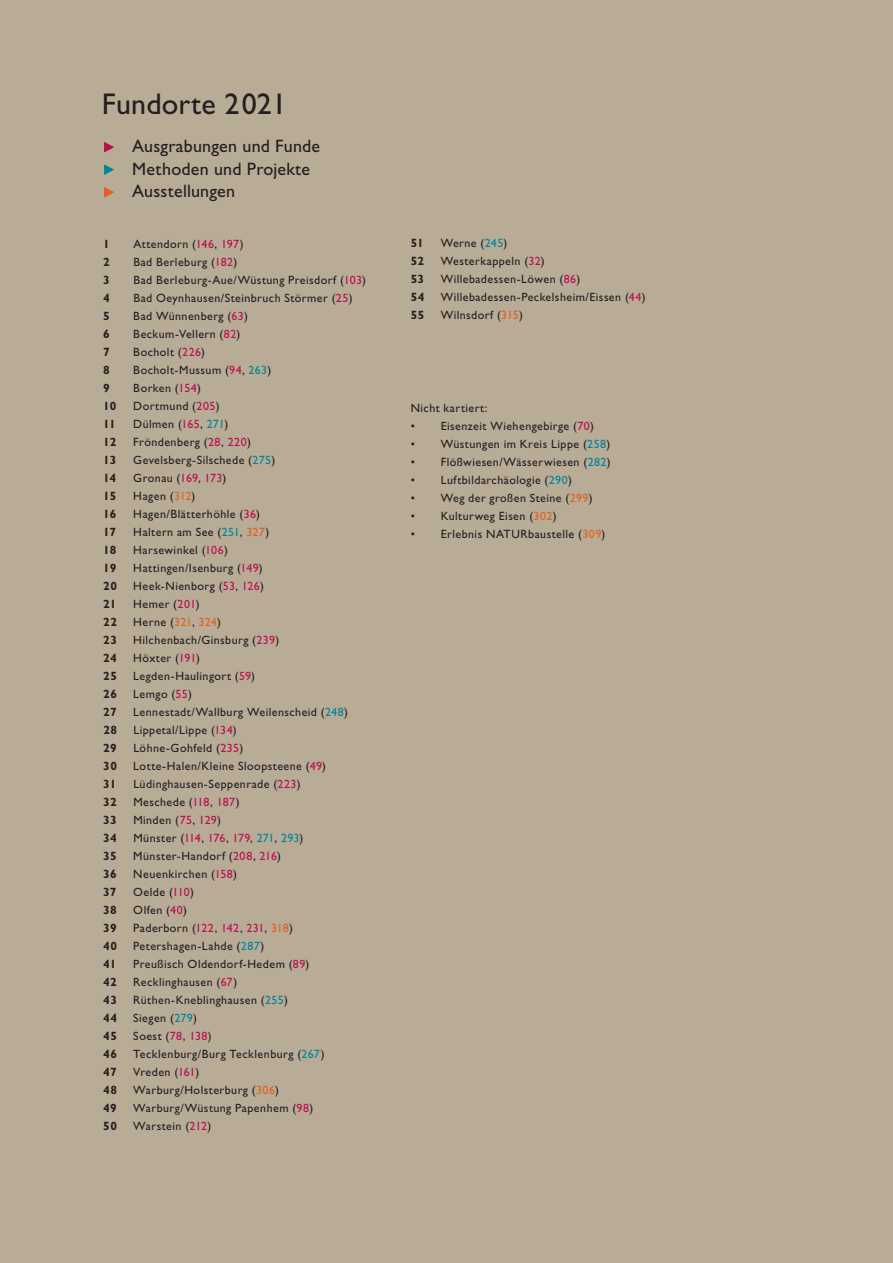
<style>
.page{position:relative;width:893px;height:1263px;background:#b8ac97}
.page>*{position:absolute;margin:0;border:0;box-sizing:border-box;transform-origin:0 0}
.t1{font:30px "Gill Sans Std";letter-spacing:.005em;color:#231f20}
.t2{font:18px/22.5px "Gill Sans Std";letter-spacing:.01em;color:#231f20}
.t3{font:12px "Gill Sans Std";letter-spacing:.035em;color:#231f20}
.t4{font:700 12px "Gill Sans Std";letter-spacing:.025em;color:#231f20}
.s1{color:#ba0e51}
.s2{color:#00849a}
.s3{color:#e1601e}
</style>
<div class="page">
<svg style="left:104px;top:142px;width:10px;height:10px"></svg>
<svg style="left:104px;top:165px;width:10px;height:10px"></svg>
<svg style="left:104px;top:187px;width:10px;height:10px"></svg>
<h1 class="t1" style="left:102px;top:87px;width:187px">Fundorte 2021</h1>
<h2 class="t2" style="left:132px;top:135px;width:189px">Ausgrabungen und Funde<br>Methoden und Projekte<br>Ausstellungen</h2>
<p class="t4" style="left:103px;top:237px;width:8px">1</p>
<p class="t3" style="left:133px;top:237px;width:112px">Attendorn ( <span class="s1">146</span>, <span class="s1">197</span>)</p>
<p class="t4" style="left:103px;top:255px;width:8px">2</p>
<p class="t3" style="left:133px;top:255px;width:105px">Bad Berleburg ( <span class="s1">182</span>)</p>
<p class="t4" style="left:103px;top:273px;width:8px">3</p>
<p class="t3" style="left:133px;top:273px;width:234px">Bad Berleburg-Aue/Wüstung Preisdorf ( <span class="s1">103</span>)</p>
<p class="t4" style="left:103px;top:291px;width:8px">4</p>
<p class="t3" style="left:133px;top:291px;width:221px">Bad Oeynhausen/Steinbruch Störmer ( <span class="s1">25</span>)</p>
<p class="t4" style="left:103px;top:309px;width:8px">5</p>
<p class="t3" style="left:133px;top:309px;width:116px">Bad Wünnenberg ( <span class="s1">63</span>)</p>
<p class="t4" style="left:103px;top:327px;width:8px">6</p>
<p class="t3" style="left:133px;top:327px;width:109px">Beckum-Vellern ( <span class="s1">82</span>)</p>
<p class="t4" style="left:103px;top:345px;width:8px">7</p>
<p class="t3" style="left:133px;top:345px;width:73px">Bocholt ( <span class="s1">226</span>)</p>
<p class="t4" style="left:103px;top:363px;width:8px">8</p>
<p class="t3" style="left:133px;top:363px;width:139px">Bocholt-Mussum ( <span class="s1">94</span>, <span class="s2">263</span>)</p>
<p class="t4" style="left:103px;top:381px;width:8px">9</p>
<p class="t3" style="left:133px;top:381px;width:69px">Borken ( <span class="s1">154</span>)</p>
<p class="t4" style="left:103px;top:399px;width:15px">10</p>
<p class="t3" style="left:133px;top:399px;width:88px">Dortmund ( <span class="s1">205</span>)</p>
<p class="t4" style="left:103px;top:417px;width:14px">11</p>
<p class="t3" style="left:133px;top:417px;width:96px">Dülmen ( <span class="s1">165</span>, <span class="s2">271</span>)</p>
<p class="t4" style="left:103px;top:435px;width:14px">12</p>
<p class="t3" style="left:133px;top:435px;width:119px">Fröndenberg ( <span class="s1">28</span>, <span class="s1">220</span>)</p>
<p class="t4" style="left:103px;top:453px;width:15px">13</p>
<p class="t3" style="left:133px;top:453px;width:143px">Gevelsberg-Silschede ( <span class="s2">275</span>)</p>
<p class="t4" style="left:103px;top:471px;width:14px">14</p>
<p class="t3" style="left:133px;top:471px;width:95px">Gronau ( <span class="s1">169</span>, <span class="s1">173</span>)</p>
<p class="t4" style="left:103px;top:489px;width:15px">15</p>
<p class="t3" style="left:133px;top:489px;width:64px">Hagen ( <span class="s3">312</span>)</p>
<p class="t4" style="left:103px;top:507px;width:15px">16</p>
<p class="t3" style="left:133px;top:507px;width:128px">Hagen/Blätterhöhle ( <span class="s1">36</span>)</p>
<p class="t4" style="left:103px;top:525px;width:14px">17</p>
<p class="t3" style="left:133px;top:525px;width:138px">Haltern am See ( <span class="s2">251</span>, <span class="s3">327</span>)</p>
<p class="t4" style="left:103px;top:543px;width:15px">18</p>
<p class="t3" style="left:133px;top:543px;width:96px">Harsewinkel ( <span class="s1">106</span>)</p>
<p class="t4" style="left:103px;top:561px;width:15px">19</p>
<p class="t3" style="left:133px;top:561px;width:131px">Hattingen/Isenburg ( <span class="s1">149</span>)</p>
<p class="t4" style="left:103px;top:579px;width:15px">20</p>
<p class="t3" style="left:133px;top:579px;width:132px">Heek-Nienborg ( <span class="s1">53</span>, <span class="s1">126</span>)</p>
<p class="t4" style="left:103px;top:597px;width:15px">21</p>
<p class="t3" style="left:133px;top:597px;width:68px">Hemer ( <span class="s1">201</span>)</p>
<p class="t4" style="left:103px;top:615px;width:15px">22</p>
<p class="t3" style="left:133px;top:615px;width:89px">Herne ( <span class="s3">321</span>, <span class="s3">324</span>)</p>
<p class="t4" style="left:103px;top:633px;width:15px">23</p>
<p class="t3" style="left:133px;top:633px;width:147px">Hilchenbach/Ginsburg ( <span class="s1">239</span>)</p>
<p class="t4" style="left:103px;top:651px;width:15px">24</p>
<p class="t3" style="left:133px;top:651px;width:68px">Höxter ( <span class="s1">191</span>)</p>
<p class="t4" style="left:103px;top:669px;width:15px">25</p>
<p class="t3" style="left:133px;top:669px;width:123px">Legden-Haulingort ( <span class="s1">59</span>)</p>
<p class="t4" style="left:103px;top:687px;width:15px">26</p>
<p class="t3" style="left:133px;top:687px;width:60px">Lemgo ( <span class="s1">55</span>)</p>
<p class="t4" style="left:103px;top:705px;width:15px">27</p>
<p class="t3" style="left:133px;top:705px;width:216px">Lennestadt/Wallburg Weilenscheid ( <span class="s2">248</span>)</p>
<p class="t4" style="left:103px;top:723px;width:15px">28</p>
<p class="t3" style="left:133px;top:723px;width:105px">Lippetal/Lippe ( <span class="s1">134</span>)</p>
<p class="t4" style="left:103px;top:741px;width:15px">29</p>
<p class="t3" style="left:133px;top:741px;width:111px">Löhne-Go hfeld ( <span class="s1">235</span>)</p>
<p class="t4" style="left:103px;top:759px;width:15px">30</p>
<p class="t3" style="left:133px;top:759px;width:194px">Lotte-Halen/Kleine Sloopsteene ( <span class="s1">49</span>)</p>
<p class="t4" style="left:103px;top:777px;width:14px">31</p>
<p class="t3" style="left:133px;top:777px;width:169px">Lüdinghausen-Seppenrade ( <span class="s1">223</span>)</p>
<p class="t4" style="left:103px;top:795px;width:15px">32</p>
<p class="t3" style="left:133px;top:795px;width:108px">Meschede ( <span class="s1">118</span>, <span class="s1">187</span>)</p>
<p class="t4" style="left:103px;top:813px;width:15px">33</p>
<p class="t3" style="left:133px;top:813px;width:89px">Minden ( <span class="s1">75</span>, <span class="s1">129</span>)</p>
<p class="t4" style="left:103px;top:831px;width:15px">34</p>
<p class="t3" style="left:133px;top:831px;width:172px">Münster ( <span class="s1">114</span>, <span class="s1">176</span>, <span class="s1">179</span>, <span class="s2">271</span>, <span class="s2">293</span>)</p>
<p class="t4" style="left:103px;top:849px;width:15px">35</p>
<p class="t3" style="left:133px;top:849px;width:149px">Münster-Handorf ( <span class="s1">208</span>, <span class="s1">216</span>)</p>
<p class="t4" style="left:103px;top:867px;width:15px">36</p>
<p class="t3" style="left:133px;top:867px;width:105px">Neuenkirchen ( <span class="s1">158</span>)</p>
<p class="t4" style="left:103px;top:885px;width:15px">37</p>
<p class="t3" style="left:133px;top:885px;width:62px">Oelde ( <span class="s1">110</span>)</p>
<p class="t4" style="left:103px;top:903px;width:15px">38</p>
<p class="t3" style="left:133px;top:903px;width:55px">Olfen ( <span class="s1">40</span>)</p>
<p class="t4" style="left:103px;top:921px;width:15px">39</p>
<p class="t3" style="left:133px;top:921px;width:161px">Paderborn ( <span class="s1">122</span>, <span class="s1">142</span>, <span class="s1">231</span>, <span class="s3">318</span>)</p>
<p class="t4" style="left:103px;top:939px;width:15px">40</p>
<p class="t3" style="left:133px;top:939px;width:133px">Petershagen-Lahde ( <span class="s2">287</span>)</p>
<p class="t4" style="left:103px;top:957px;width:15px">41</p>
<p class="t3" style="left:133px;top:957px;width:178px">Preußisch Oldendorf-Hedem ( <span class="s1">89</span>)</p>
<p class="t4" style="left:103px;top:975px;width:15px">42</p>
<p class="t3" style="left:133px;top:975px;width:106px">Recklinghausen ( <span class="s1">67</span>)</p>
<p class="t4" style="left:103px;top:993px;width:15px">43</p>
<p class="t3" style="left:133px;top:993px;width:156px">Rüthen-Kneblinghausen ( <span class="s2">255</span>)</p>
<p class="t4" style="left:103px;top:1011px;width:15px">44</p>
<p class="t3" style="left:133px;top:1011px;width:65px">Siegen ( <span class="s2">279</span>)</p>
<p class="t4" style="left:103px;top:1029px;width:15px">45</p>
<p class="t3" style="left:133px;top:1029px;width:80px">Soest ( <span class="s1">78</span>, <span class="s1">138</span>)</p>
<p class="t4" style="left:103px;top:1047px;width:15px">46</p>
<p class="t3" style="left:133px;top:1047px;width:193px">Tecklenburg/Burg Tecklenburg ( <span class="s2">267</span>)</p>
<p class="t4" style="left:103px;top:1065px;width:15px">47</p>
<p class="t3" style="left:133px;top:1065px;width:67px">Vreden ( <span class="s1">161</span>)</p>
<p class="t4" style="left:103px;top:1083px;width:15px">48</p>
<p class="t3" style="left:133px;top:1083px;width:147px">Warburg/Holsterburg ( <span class="s3">306</span>)</p>
<p class="t4" style="left:103px;top:1101px;width:15px">49</p>
<p class="t3" style="left:133px;top:1101px;width:181px">Warburg/Wüstung Papenhem ( <span class="s1">98</span>)</p>
<p class="t4" style="left:103px;top:1119px;width:15px">50</p>
<p class="t3" style="left:133px;top:1119px;width:79px">Warstein ( <span class="s1">212</span>)</p>
<p class="t4" style="left:411px;top:236px;width:15px">51</p>
<p class="t3" style="left:441px;top:236px;width:68px">Werne ( <span class="s2">245</span>)</p>
<p class="t4" style="left:411px;top:254px;width:15px">52</p>
<p class="t3" style="left:441px;top:254px;width:106px">Westerkappeln ( <span class="s1">32</span>)</p>
<p class="t4" style="left:411px;top:272px;width:15px">53</p>
<p class="t3" style="left:441px;top:272px;width:141px">Willebadessen-Löwen ( <span class="s1">86</span>)</p>
<p class="t4" style="left:411px;top:290px;width:15px">54</p>
<p class="t3" style="left:441px;top:290px;width:207px">Willebadessen-Peckelsheim/Eissen ( <span class="s1">44</span>)</p>
<p class="t4" style="left:411px;top:308px;width:15px">55</p>
<p class="t3" style="left:441px;top:308px;width:84px">Wilnsdorf ( <span class="s3">315</span>)</p>
<p class="t3" style="left:411px;top:401px;width:78px">Nicht kartiert:</p>
<p class="t3" style="left:411px;top:419px;width:185px">• Eisenzeit Wiehengebirge ( <span class="s1">70</span>)</p>
<p class="t3" style="left:411px;top:437px;width:201px">• Wüstungen im Kreis Lippe ( <span class="s2">258</span>)</p>
<p class="t3" style="left:411px;top:455px;width:201px">• Flößwiesen/Wässerwiesen ( <span class="s2">282</span>)</p>
<p class="t3" style="left:411px;top:473px;width:163px">• Luftbildarchäologie ( <span class="s2">290</span>)</p>
<p class="t3" style="left:411px;top:491px;width:183px">• Weg der großen Steine ( <span class="s3">299</span>)</p>
<p class="t3" style="left:411px;top:509px;width:147px">• Kulturweg Eisen ( <span class="s3">302</span>)</p>
<p class="t3" style="left:411px;top:527px;width:196px">• Erlebnis NATURbaustelle ( <span class="s3">309</span>)</p>
</div>
